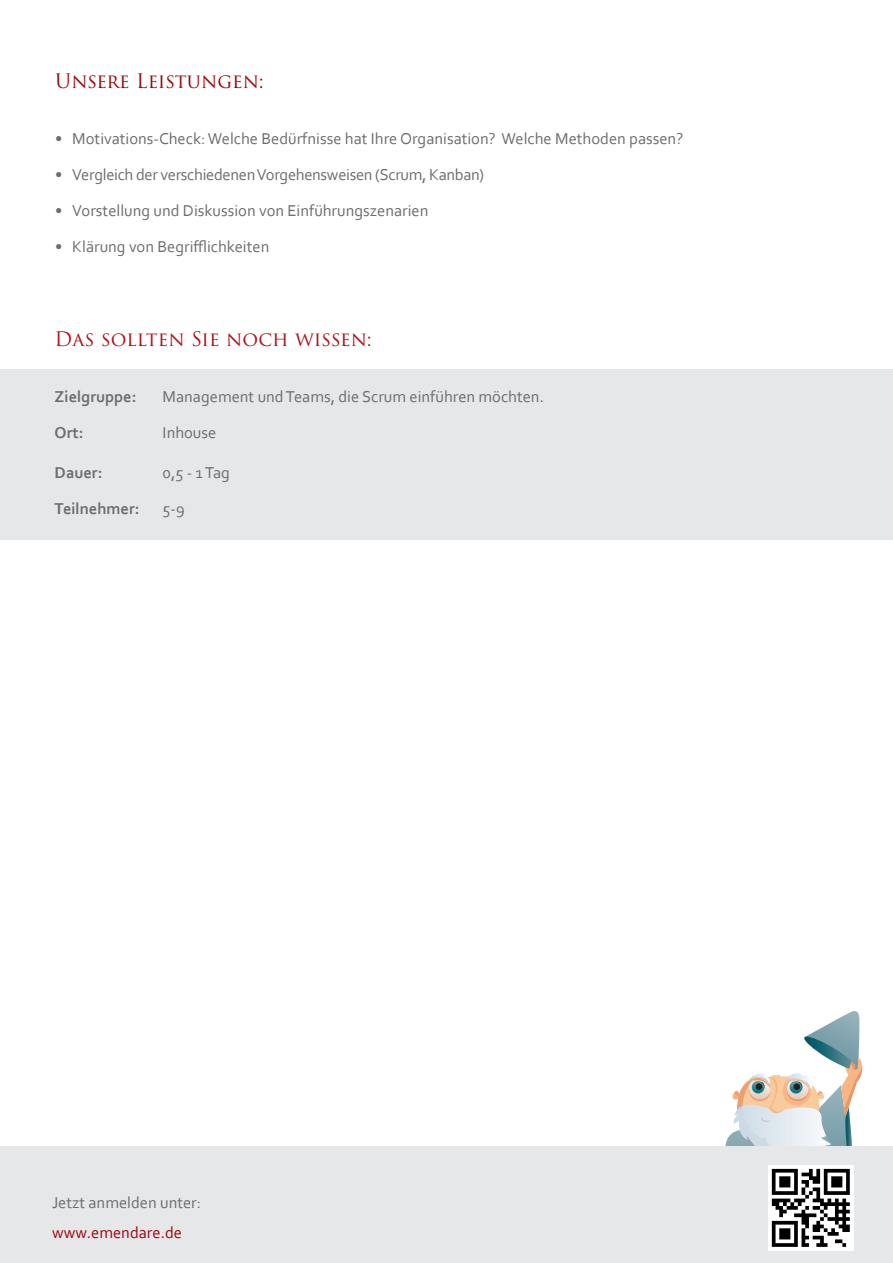
<style>
.page{position:relative;width:893px;height:1263px;background:#fff}
.page>*{position:absolute;margin:0;border:0;box-sizing:border-box;transform-origin:0 0}
.überschrift2{font:19.5px "Trajan Pro 3";letter-spacing:-.005em;color:#b11016}
.überschrift2-2{font:19.5px "Trajan Pro 3";letter-spacing:-.01em;color:#9d070d}
.fließtext{font:16.5px "Corbel";color:#6c6d70}
.fließtext-2{font:16.5px "Corbel";letter-spacing:-.02em;color:#6c6d70}
.fließtext-3{font:700 16.5px "Corbel";color:#6c6d70}
.t1{font:16.5px "Corbel";color:#9d070d}
</style>
<div class="page">
<div style="left:0;top:369px;width:893px;height:171px;background:#e6e7e9"></div>
<div style="left:0;top:1146px;width:893px;height:117px;background:#e6e7e9"></div>
<div style="left:768px;top:1165px;width:85px;height:85px;background:#fff"></div>
<svg style="left:725px;top:1011px;width:138px;height:236px"></svg>
<p class="überschrift2-2" style="left:55px;top:68px;width:210px">Unsere Leistungen:</p>
<p class="fließtext" style="left:55px;top:128px;width:630px">• Motivations-Check: Welche Bedürfnisse hat Ihre Organisation? Welche Methoden passen?</p>
<p class="fließtext-2" style="left:55px;top:164px;width:430px">• Vergleich der verschiedenen Vorgehensweisen (Scrum, Kanban)</p>
<p class="fließtext" style="left:55px;top:200px;width:375px">• Vorstellung und Diskussion von Einführungszenarien</p>
<p class="fließtext" style="left:55px;top:236px;width:216px">• Klärung von Begrifflichkeiten</p>
<p class="überschrift2" style="left:55px;top:326px;width:319px">Das sollten Sie noch wissen:</p>
<p class="fließtext-3" style="left:55px;top:386px;width:83px">Zielgruppe:</p>
<p class="fließtext" style="left:163px;top:386px;width:383px">Management und Teams, die Scrum einführen möchten.</p>
<p class="fließtext-3" style="left:55px;top:422px;width:30px">Ort:</p>
<p class="fließtext" style="left:163px;top:422px;width:55px">Inhouse</p>
<p class="fließtext-3" style="left:55px;top:462px;width:49px">Dauer:</p>
<p class="fließtext" style="left:163px;top:462px;width:69px">0,5 - 1 Tag</p>
<p class="fließtext-3" style="left:55px;top:498px;width:87px">Teilnehmer:</p>
<p class="fließtext" style="left:163px;top:498px;width:24px">5-9</p>
<p class="fließtext" style="left:52px;top:1192px;width:151px">Jetzt anmelden unter:</p>
<p class="t1" style="left:52px;top:1222px;width:132px">www.emendare.de</p>
</div>
